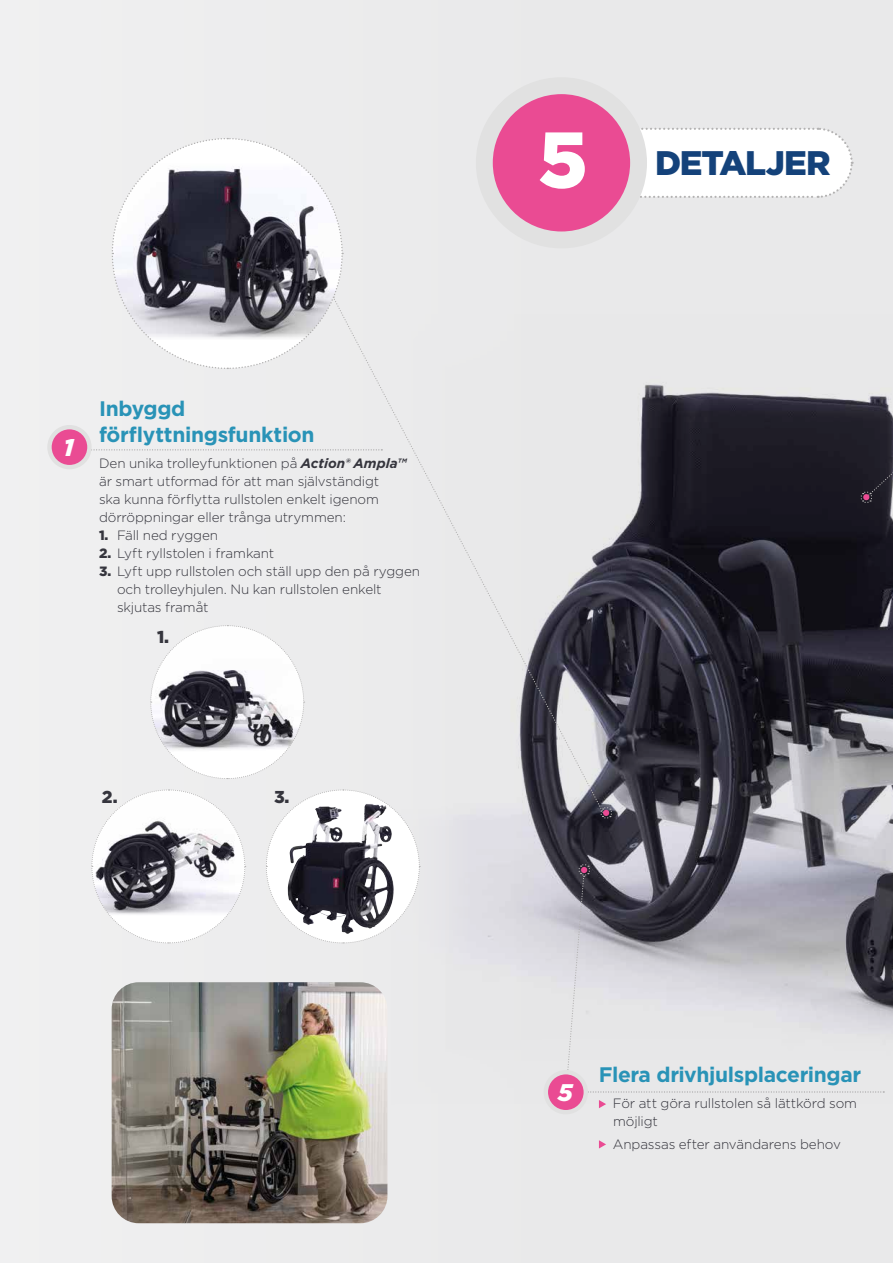
<style>
.page{position:relative;width:893px;height:1263px;background:#ececed}
.page>*{position:absolute;margin:0;border:0;box-sizing:border-box;transform-origin:0 0}
.t1{font:900 78.9px "Gotham";color:#fff}
.t2{font:900 34.05px "Gotham";letter-spacing:-.035em;color:#14427a}
.t3{font:italic 900 24px "Gotham";color:#fff}
.t4{font:700 21px/25.2px "Gotham";letter-spacing:-.015em;color:#2993b7}
.t5{font:900 17.25px "Gotham";color:#35353d}
.t6{font:300 13.5px/18px "Gotham";letter-spacing:-.01em;color:#35353d}
.s1{font-weight:700;font-style:italic}
.s2{font-weight:900}
</style>
<div class="page">
<img style="left:384px;top:307px;width:509px;height:805px">
<svg style="left:333px;top:298px;width:271px;height:515px;background:#d9d8da"></svg>
<svg style="left:860px;top:191px;width:33px;height:312px;background:#a9a8ad"></svg>
<svg style="left:600px;top:807px;width:12px;height:12px"></svg>
<svg style="left:639px;top:127px;width:215px;height:72px"></svg>
<div style="left:484px;top:86px;width:155px;height:154px;background:#ea4b93;border-radius:50%"></div>
<div style="left:476px;top:77px;width:171px;height:171px;border:17px solid #e1e1e1;border-radius:50%"></div>
<svg style="left:599px;top:1100px;width:7px;height:8px"></svg>
<svg style="left:599px;top:1140px;width:7px;height:8px"></svg>
<svg style="left:565px;top:864px;width:319px;height:228px;background:#b7b6bc"></svg>
<svg style="left:92px;top:449px;width:290px;height:1px"></svg>
<div style="left:49px;top:427px;width:40px;height:40px;background:#ea4b93;border-radius:50%"></div>
<div style="left:47px;top:425px;width:45px;height:44px;border:4px solid #e1e1e1;border-radius:50%"></div>
<div style="left:546px;top:1072px;width:40px;height:40px;background:#ea4b93;border-radius:50%"></div>
<div style="left:544px;top:1070px;width:44px;height:44px;border:4px solid #e1e1e1;border-radius:50%"></div>
<img style="left:112px;top:982px;width:275px;height:241px">
<svg style="left:265px;top:789px;width:155px;height:155px"></svg>
<svg style="left:91px;top:789px;width:155px;height:155px"></svg>
<svg style="left:150px;top:625px;width:155px;height:154px"></svg>
<svg style="left:111px;top:137px;width:233px;height:233px"></svg>
<h3 class="t3" style="left:64px;top:430px;width:12px">1</h3>
<h3 class="t4" style="left:99px;top:396px;width:217px">Inbyggd förflyttningsfunktion</h3>
<p class="t6" style="left:99px;top:454px;width:309px">Den unika trolleyfunktionen på <span class="s1">Action® Ampla™ </span>är smart utformad för att man självständigt<br>ska kunna förflytta rullstolen enkelt igenom dörröppningar eller trånga utrymmen:</p>
<p class="t6" style="left:99px;top:526px;width:121px"><span class="s2">1.</span> Fäll ned ryggen</p>
<p class="t6" style="left:99px;top:544px;width:177px"><span class="s2">2.</span> Lyft ryllstolen i framkant</p>
<p class="t6" style="left:117px;top:562px;width:305px;text-indent:-18px"><span class="s2">3.</span> Lyft upp rullstolen och ställ upp den på ryggen och trolleyhjulen. Nu kan rullstolen enkelt skjutas framåt</p>
<p class="t5" style="left:157px;top:625px;width:13px">1.</p>
<p class="t5" style="left:102px;top:785px;width:17px">2.</p>
<p class="t5" style="left:274px;top:785px;width:17px">3.</p>
<h1 class="t1" style="left:538px;top:105px;width:51px">5</h1>
<h2 class="t2" style="left:655px;top:139px;width:177px">DETALJER</h2>
<h3 class="t3" style="left:558px;top:1075px;width:16px">5</h3>
<h3 class="t4" style="left:599px;top:1061px;width:264px">Flera drivhjulsplaceringar</h3>
<p class="t6" style="left:613px;top:1094px;width:246px">För att göra rullstolen så lättkörd som möjligt</p>
<p class="t6" style="left:613px;top:1134px;width:230px">Anpassas efter användarens behov</p>
</div>
